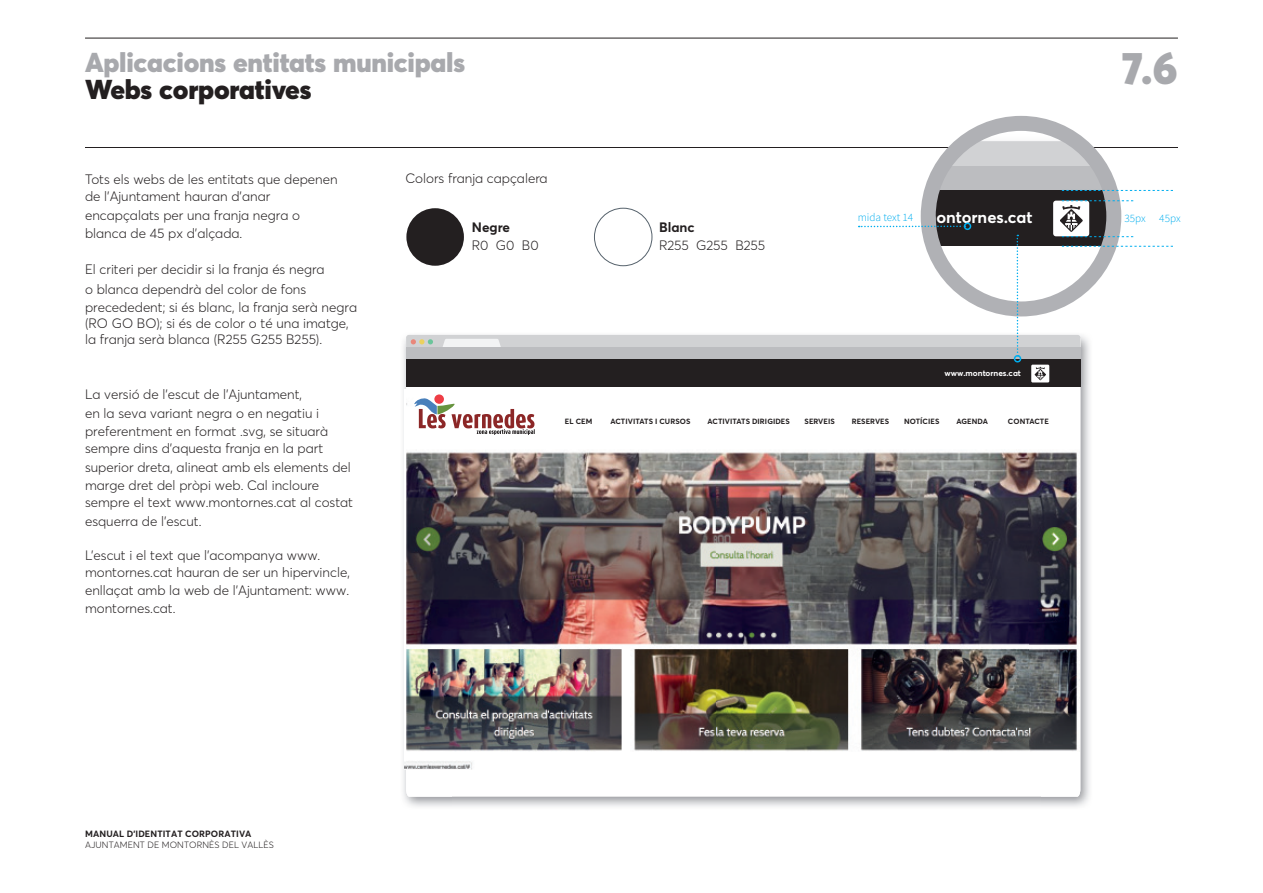
<style>
.page{position:relative;width:1263px;height:893px;background:#fff}
.page>*{position:absolute;margin:0;border:0;box-sizing:border-box;transform-origin:0 0}
.t1{font:900 45px "Averta Std";color:#a8a9ad}
.t2{font:900 27px "Averta Std";letter-spacing:-.01em;color:#a8a9ad}
.t3{font:900 27px "Averta Std";letter-spacing:-.01em;color:#231f20}
.t4{font:700 16.5px "Averta Std";color:#fff}
.t5{font:700 15px "Averta Std";letter-spacing:.01em;color:#231f20}
.t6{font:300 13.5px/18.1px "Averta Std";color:#231f20}
.t7{font:700 13.5px "Averta Std";color:#231f20}
.t8{font:300 11.25px "Source Sans Pro";color:#00aeef}
.t9{font:300 9px "Averta Std";letter-spacing:.01em;color:#231f20}
.t10{font:700 9px "Averta Std";letter-spacing:.01em;color:#231f20}
.t11{font:700 8.25px "Averta Std";color:#fff}
.t12{font:700 7.5px "Averta Std";letter-spacing:.01em;color:#231f20}
</style>
<div class="page">
<hr style="left:85px;top:38px;width:1093px;height:1px;background:#231f20">
<hr style="left:85px;top:147px;width:1093px;height:1px;background:#231f20">
<img style="left:403px;top:384px;width:49px;height:423px">
<img style="left:1040px;top:384px;width:50px;height:423px">
<svg style="left:406px;top:387px;width:674px;height:410px"></svg>
<div style="left:406px;top:348px;width:674px;height:11px;background:#bcbdc0"></div>
<img style="left:405px;top:390px;width:675px;height:379px">
<div style="left:406px;top:359px;width:674px;height:28px;background:#231f20"></div>
<svg style="left:414px;top:398px;width:121px;height:37px"></svg>
<div style="left:434px;top:394px;width:10px;height:10px;background:#ee3d45;border-radius:50%"></div>
<div style="left:1031px;top:365px;width:18px;height:17px;background:#fff"></div>
<svg style="left:1034px;top:367px;width:12px;height:13px"></svg>
<img style="left:958px;top:135px;width:126px;height:6px">
<div style="left:921px;top:116px;width:200px;height:200px;border:15px solid #b0b1b5;border-radius:50%"></div>
<div style="left:1014px;top:355px;width:7px;height:7px;border:2px solid #00aeef;border-radius:50%"></div>
<svg style="left:406px;top:141px;width:767px;height:215px"></svg>
<div style="left:964px;top:223px;width:7px;height:7px;border:2px solid #00aeef;border-radius:50%"></div>
<div style="left:594px;top:208px;width:58px;height:58px;background:#fff;border-radius:50%"></div>
<div style="left:594px;top:208px;width:58px;height:58px;border:1px solid #56626c;border-radius:50%"></div>
<div style="left:406px;top:208px;width:58px;height:58px;background:#231f20;border-radius:50%"></div>
<h2 class="t2" style="left:85px;top:43px;width:382px">Aplicacions entitats municipals</h2>
<h2 class="t3" style="left:85px;top:70px;width:228px">Webs corporatives</h2>
<h1 class="t1" style="left:1122px;top:36px;width:57px">7.6</h1>
<p class="t6" style="left:85px;top:170px;width:254px">Tots els webs de les entitats que depenen de l’Ajuntament hauran d’anar encapçalats per una franja negra o blanca de 45 px d’alçada.</p>
<p class="t6" style="left:85px;top:259px;width:241px;line-height:19.8px">El criteri per decidir si la franja és negra o blanca dependrà del color de fons</p>
<p class="t6" style="left:85px;top:298px;width:274px;line-height:16.2px">precededent; si és blanc, la franja serà negra (RO GO BO); si és de color o té una imatge, la franja serà blanca (R255 G255 B255).</p>
<p class="t5" style="left:120px;top:304px;width:56px">EL CEM</p>
<p class="t5" style="left:212px;top:304px;width:161px">ACTIVITATS I CURSOS</p>
<p class="t6" style="left:85px;top:385px;width:270px">La versió de l’escut de l’Ajuntament,<br>en la seva variant negra o en negatiu i preferentment en format .svg, se situarà sempre dins d’aquesta franja en la part superior dreta, alineat amb els elements del marge dret del pròpi web. Cal incloure sempre el text www.montornes.cat al costat esquerra de l’escut.</p>
<p class="t6" style="left:85px;top:546px;width:266px;line-height:17.7px">L’escut i el text que l’acompanya www. montornes.cat hauran de ser un hipervincle, enllaçat amb la web de l’Ajuntament: www. montornes.cat.</p>
<p class="t6" style="left:406px;top:169px;width:144px">Colors franja capçalera</p>
<p class="t7" style="left:472px;top:218px;width:40px">Negre</p>
<p class="t6" style="left:472px;top:236px;width:68px">R0 G0 B0</p>
<p class="t7" style="left:659px;top:218px;width:37px">Blanc</p>
<p class="t6" style="left:659px;top:236px;width:107px">R255 G255 B255</p>
<p class="t4" style="left:880px;top:205px;width:154px">www.montornes.cat</p>
<p class="t8" style="left:1124px;top:212px;width:58px">35px 45px</p>
<p class="t8" style="left:858px;top:210px;width:57px">mida text 14</p>
<p class="t11" style="left:944px;top:367px;width:78px">www.montornes.cat</p>
<p class="t12" style="left:565px;top:416px;width:29px">EL CEM</p>
<p class="t12" style="left:610px;top:416px;width:81px">ACTIVITATS I CURSOS</p>
<p class="t12" style="left:707px;top:416px;width:84px">ACTIVITATS DIRIGIDES</p>
<p class="t12" style="left:804px;top:416px;width:32px">SERVEIS</p>
<p class="t12" style="left:852px;top:416px;width:39px">RESERVES</p>
<p class="t12" style="left:904px;top:416px;width:37px">NOTÍCIES</p>
<p class="t12" style="left:956px;top:416px;width:33px">AGENDA</p>
<p class="t12" style="left:1008px;top:416px;width:42px">CONTACTE</p>
<p class="t10" style="left:85px;top:828px;width:168px">MANUAL D’IDENTITAT CORPORATIVA</p>
<p class="t9" style="left:85px;top:838px;width:190px">AJUNTAMENT DE MONTORNÈS DEL VALLÈS</p>
</div>
